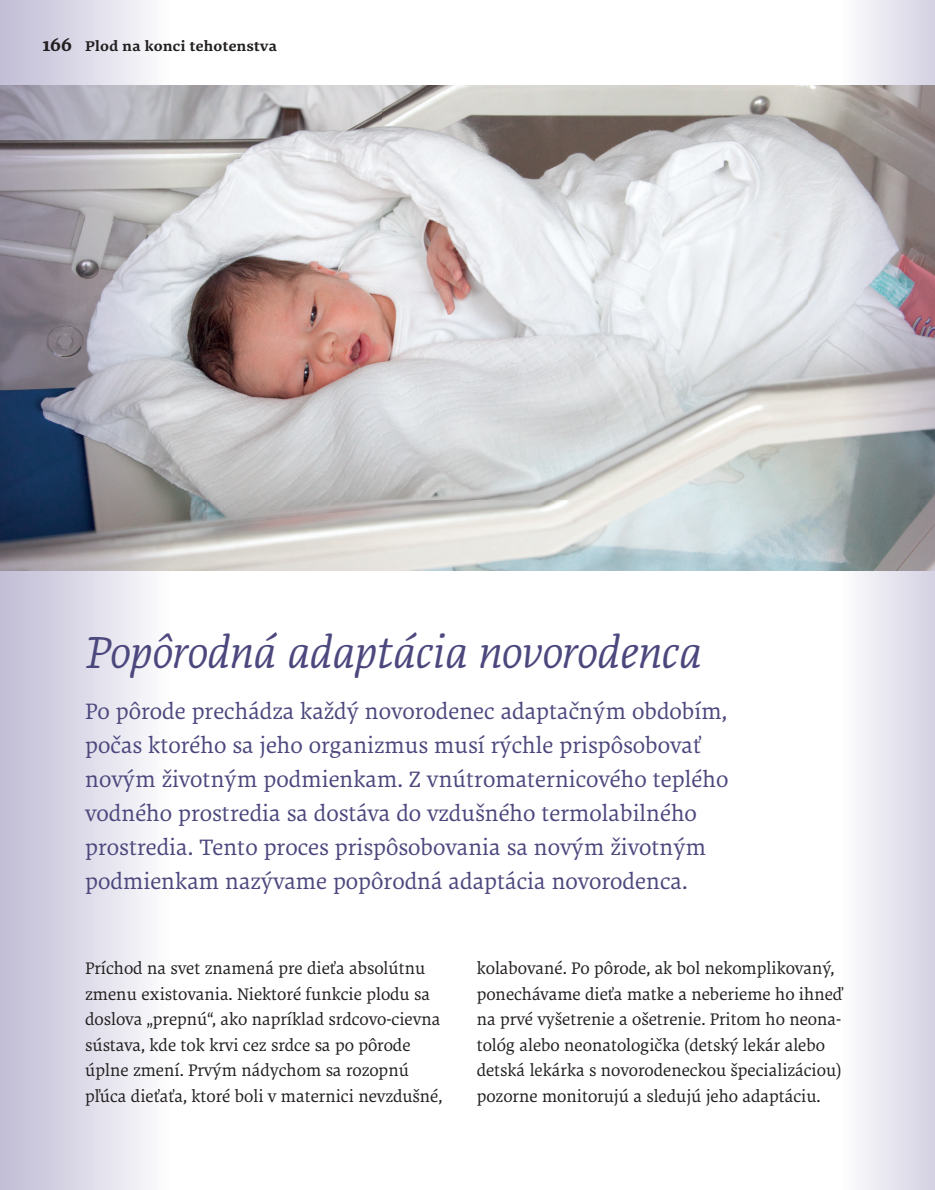
<style>
.page{position:relative;width:935px;height:1190px;background:#fff}
.page>*{position:absolute;margin:0;border:0;box-sizing:border-box;transform-origin:0 0}
.t1{font:italic 48px "Dora Pro";color:#4c487e}
.t2{font:24px/34px "Dora Pro";color:#4c487e}
.t3{font:18px/25.6px "Dora Pro";color:#231f20}
.t4{font:700 15px "Dora Pro";letter-spacing:.025em;color:#231f20}
.s1{font-size:20px}
</style>
<div class="page">
<svg style="left:0;top:0;width:170px;height:1189px"></svg>
<div style="left:808px;top:570px;width:126px;height:619px;background:linear-gradient(to right,#fff,#d7d4e4)"></div>
<div style="left:808px;top:0;width:126px;height:85px;background:linear-gradient(to right,#fff,#d7d4e4)"></div>
<img style="left:0;top:85px;width:934px;height:485px">
<p class="t4" style="left:43px;top:40px;width:236px"><span class="s1">166</span> Plod na konci tehotenstva</p>
<h1 class="t1" style="left:85px;top:633px;width:617px">Popôrodná adaptácia novorodenca</h1>
<p class="t2" style="left:85px;top:696px;width:644px">Po pôrode prechádza každý novorodenec adaptačným obdobím, počas ktorého sa jeho organizmus musí rýchle prispôsobovať novým životným podmienkam. Z vnútromaternicového teplého vodného prostredia sa dostáva do vzdušného termolabilného prostredia. Tento proces prispôsobovania sa novým životným podmienkam nazývame popôrodná adaptácia novorodenca.</p>
<p class="t3" style="left:85px;top:956px;width:358px">Príchod na svet znamená pre dieťa absolútnu zmenu existovania. Niektoré funkcie plodu sa doslova „prepnú“, ako napríklad srdcovo-cievna sústava, kde tok krvi cez srdce sa po pôrode úplne zmení. Prvým nádychom sa rozopnú pľúca dieťaťa, ktoré boli v maternici nevzdušné,</p>
<p class="t3" style="left:476px;top:956px;width:367px">kolabované. Po pôrode, ak bol nekomplikovaný, ponechávame dieťa matke a neberieme ho ihneď na prvé vyšetrenie a ošetrenie. Pritom ho neona&shy;tológ alebo neonatologička (detský lekár alebo detská lekárka s novorodeneckou špecializáciou) pozorne monitorujú a sledujú jeho adaptáciu.</p>
</div>
